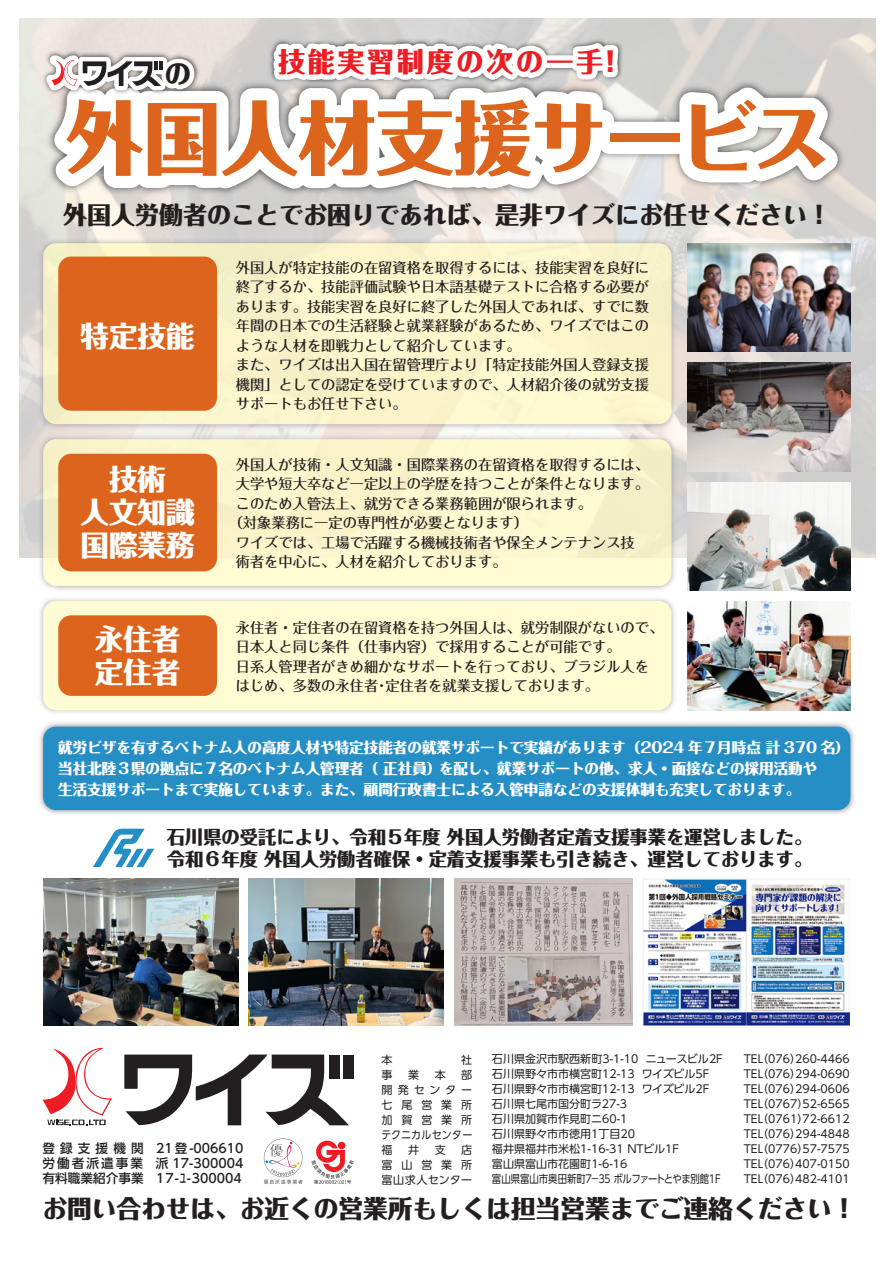
<style>
.page{position:relative;width:893px;height:1263px;background:#fff}
.page>*{position:absolute;margin:0;border:0;box-sizing:border-box;transform-origin:0 0}
.t1{font:800 79.5px "P Folk Pro N";color:#dc641c}
.t2{font:800 28.5px/33px "P Folk Pro N";color:#fff}
.t3{font:800 27px "P Folk Pro N";letter-spacing:.1em;color:#ee1d23}
.t4{font:800 26.85px "P Folk Pro N";color:#231f20}
.t5{font:800 24.6px "P Folk Pro N";color:#231f20}
.t6{font:800 24px "P Folk Pro N";color:#231f20}
.t7{font:800 18.3px/22.5px "P Folk Pro N";color:#231f20}
.t8{font:800 14.55px/21px "P Folk Pro N";color:#fff}
.t9{font:500 14.25px/19.5px "P Folk Pro N";color:#231f20}
.t10{font:500 12.6px/15.1px "UD Shin Go Pro";color:#231f20;text-align:justify}
.t11{font:11.1px/15px "UD Shin Go Pro";color:#231f20;text-align:justify}
</style>
<div class="page">
<img style="left:19px;top:18px;width:856px;height:541px">
<svg style="left:124px;top:1054px;width:225px;height:72px"></svg>
<div style="left:330px;top:1054px;width:10px;height:24px;background:#231f20"></div>
<div style="left:344px;top:1054px;width:10px;height:24px;background:#231f20"></div>
<svg style="left:42px;top:1048px;width:70px;height:77px"></svg>
<svg style="left:264px;top:1138px;width:39px;height:46px"></svg>
<svg style="left:311px;top:1141px;width:43px;height:43px"></svg>
<svg style="left:93px;top:829px;width:61px;height:38px"></svg>
<img style="left:626px;top:74px;width:229px;height:163px">
<svg style="left:667px;top:69px;width:196px;height:135px"></svg>
<img style="left:39px;top:722px;width:815px;height:92px">
<div style="left:43px;top:727px;width:807px;height:83px;background:#248ec5;border-radius:13px"></div>
<img style="left:36px;top:236px;width:644px;height:477px">
<div style="left:43px;top:243px;width:628px;height:181px;background:#fbf5ca;border-radius:13px"></div>
<div style="left:58px;top:257px;width:159px;height:154px;background:#dc641c;border-radius:13px"></div>
<div style="left:43px;top:601px;width:628px;height:109px;background:#fffbd3;border-radius:13px"></div>
<div style="left:58px;top:615px;width:159px;height:81px;background:#dc641c;border-radius:13px"></div>
<div style="left:43px;top:439px;width:628px;height:147px;background:#fcf8cf;border-radius:13px"></div>
<div style="left:58px;top:454px;width:159px;height:117px;background:#dc641c;border-radius:13px"></div>
<svg style="left:28px;top:34px;width:598px;height:276px"></svg>
<img style="left:43px;top:879px;width:195px;height:146px">
<img style="left:643px;top:879px;width:206px;height:146px">
<img style="left:249px;top:879px;width:195px;height:146px">
<img style="left:454px;top:879px;width:178px;height:146px">
<img style="left:687px;top:363px;width:163px;height:108px">
<img style="left:687px;top:243px;width:163px;height:109px">
<img style="left:687px;top:482px;width:163px;height:109px">
<img style="left:687px;top:602px;width:163px;height:108px">
<h3 class="t4" style="left:165px;top:59px;width:28px">の</h3>
<h3 class="t3" style="left:278px;top:47px;width:347px">技能実習制度の次の一手！</h3>
<h1 class="t1" style="left:66px;top:94px;width:766px">外国人材支援サービス</h1>
<h3 class="t6" style="left:63px;top:202px;width:770px">外国人労働者のことでお困りであれば、是非ワイズにお任せください！</h3>
<h2 class="t2" style="left:81px;top:320px;width:115px">特定技能</h2>
<h2 class="t2" style="left:81px;top:464px;width:115px;text-align:center">技術<br>人文知識国際業務</h2>
<p class="t9" style="left:236px;top:258px;width:415px">外国人が特定技能の在留資格を取得するには、技能実習を良好に終了するか、技能評価試験や日本語基礎テストに合格する必要があります。技能実習を良好に終了した外国人であれば、すでに数年間の日本での生活経験と就業経験があるため、ワイズではこのような人材を即戦力として紹介しています。<br>また、ワイズは出入国在留管理庁より「特定技能外国人登録支援機関」としての認定を受けていますので、人材紹介後の就労支援サポートもお任せ下さい。</p>
<p class="t9" style="left:236px;top:455px;width:415px">外国人が技術・人文知識・国際業務の在留資格を取得するには、</p>
<p class="t9" style="left:236px;top:474px;width:415px">大学や短大卒など一定以上の学歴を持つことが条件となります。</p>
<p class="t9" style="left:236px;top:494px;width:358px">このため入管法上、就労できる業務範囲が限られます。</p>
<p class="t9" style="left:229px;top:513px;width:301px">（対象業務に一定の専門性が必要となります）</p>
<p class="t9" style="left:236px;top:532px;width:400px">ワイズでは、工場で活躍する機械技術者や保全メンテナンス技</p>
<p class="t9" style="left:236px;top:552px;width:272px">術者を中心に、人材を紹介しております。</p>
<h2 class="t2" style="left:95px;top:623px;width:87px">永住者定住者</h2>
<p class="t9" style="left:236px;top:617px;width:429px">永住者・定住者の在留資格を持つ外国人は、就労制限がないので、日本人と同じ条件（仕事内容）で採用することが可能です。<br>日系人管理者がきめ細かなサポートを行っており、ブラジル人をはじめ、多数の永住者･定住者を就業支援しております。</p>
<p class="t8" style="left:58px;top:738px;width:793px">就労ビザを有するベトナム人の高度人材や特定技能者の就業サポートで実績があります（2024 年７月時点 計 370 名）当社北陸３県の拠点に７名のベトナム人管理者（ 正社員）を配し、就業サポートの他、求人・面接などの採用活動や<br>生活支援サポートまで実施しています。また、顧問行政書士による入管申請などの支援体制も充実しております。</p>
<p class="t7" style="left:167px;top:826px;width:647px">石川県の受託により、令和５年度 外国人労働者定着支援事業を運営しました。令和６年度 外国人労働者確保・定着支援事業も引き続き、運営しております。</p>
<p class="t11" style="left:492px;top:1051px;width:233px;text-align:left">石川県金沢市駅西新町3-1-10 ニュースビル2F石川県野々市市横宮町12-13 ワイズビル5F石川県野々市市横宮町12-13 ワイズビル2F石川県七尾市国分町ラ27-3<br>石川県加賀市作見町ニ60-1<br>石川県野々市市徳用1丁目20<br>福井県福井市米松1-16-31 NTビル1F<br>富山県富山市花園町1-6-16<br>富山県富山市奥田新町７－３５ ボルファートとやま別館１F</p>
<p class="t11" style="left:744px;top:1051px;width:107px">TEL（076）260-4466<br>TEL（076）294-0690<br>TEL（076）294-0606<br>TEL（0767）52-6565<br>TEL（0761）72-6612<br>TEL（076）294-4848<br>TEL（0776）57-7575<br>TEL（076）407-0150<br>TEL（076）482-4101</p>
<p class="t11" style="left:382px;top:1052px;width:13px">本</p>
<p class="t11" style="left:461px;top:1052px;width:13px">社</p>
<p class="t11" style="left:382px;top:1067px;width:13px">事</p>
<p class="t11" style="left:408px;top:1067px;width:13px">業</p>
<p class="t11" style="left:435px;top:1067px;width:13px">本</p>
<p class="t11" style="left:381px;top:1067px;width:92px;text-indent:80px">部開発センター七尾営業所加賀営業所テクニカルセンター福</p>
<p class="t10" style="left:43px;top:1140px;width:202px">登録支援機関 21登-006610労働者派遣事業 派 17-300004有料職業紹介事業 17-ﾕ-300004</p>
<p class="t11" style="left:382px;top:1142px;width:92px;text-indent:80px">店富山営業所富山求人センター</p>
<h3 class="t5" style="left:42px;top:1195px;width:816px">お問い合わせは、お近くの営業所もしくは担当営業までご連絡ください！</h3>
<p class="t11" style="left:408px;top:1142px;width:13px">井</p>
<p class="t11" style="left:435px;top:1142px;width:13px">支</p>
</div>
